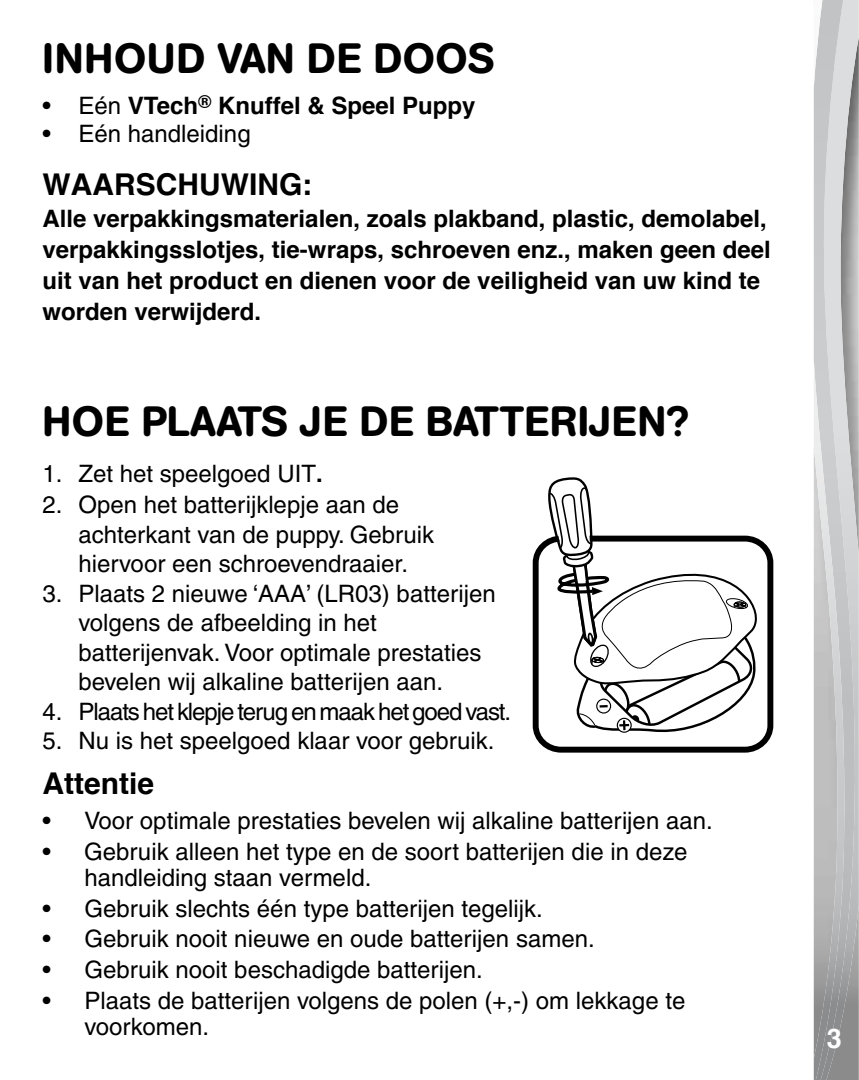
<style>
.page{position:relative;width:859px;height:1080px;background:#fff}
.page>*{position:absolute;margin:0;border:0;box-sizing:border-box;transform-origin:0 0}
.t1{font:500 42px "AG Book Rounded";letter-spacing:.02em;color:#000}
.t2{font:500 33px "Helvetica";color:#fff}
.t3{font:700 30px "Helvetica";color:#000}
.t4{font:700 30px "Helvetica";color:#000}
.t5{font:500 24px/29.4px "Helvetica";color:#000}
.t6{font:700 24px/31.2px "Helvetica";color:#000}
.t7{font:500 24px "Helvetica";letter-spacing:-.045em;color:#000}
.s1{font-weight:500}
.s2{font-weight:700}
.s3{font-weight:700;font-size:27px}
</style>
<div class="page">
<img style="left:857px;top:0;width:1px;height:1080px">
<img style="left:847px;top:0;width:10px;height:1080px">
<img style="left:814px;top:0;width:33px;height:1080px">
<div style="left:533px;top:536px;width:240px;height:217px;border:6px solid #000;border-radius:25px"></div>
<svg style="left:547px;top:477px;width:211px;height:256px"></svg>
<h1 class="t1" style="left:43px;top:33px;width:453px">INHOUD VAN DE DOOS</h1>
<p class="t6" style="left:43px;top:92px;width:434px"><span class="s1">• Eén</span> VTech<sup>®</sup> Knuffel &amp; Speel Puppy</p>
<p class="t5" style="left:43px;top:119px;width:210px">• Eén handleiding</p>
<p class="t3" style="left:43px;top:173px;width:271px">WAARSCHUWING:</p>
<p class="t6" style="left:43px;top:205px;width:730px">Alle verpakkingsmaterialen, zoals plakband, plastic, demolabel, verpakkingsslotjes, tie-wraps, schroeven enz., maken geen deel uit van het product en dienen voor de veiligheid van uw kind te worden verwijderd.</p>
<h1 class="t1" style="left:43px;top:397px;width:648px">HOE PLAATS JE DE BATTERIJEN?</h1>
<p class="t5" style="left:43px;top:461px;width:282px">1. Zet het speelgoed UIT<span class="s2">.</span></p>
<p class="t5" style="left:79px;top:492px;width:357px;text-indent:-36px">2. Open het batterijklepje aan de achterkant van de puppy. Gebruik hiervoor een schroevendraaier.</p>
<p class="t5" style="left:79px;top:581px;width:419px;text-indent:-36px">3. Plaats 2 nieuwe ‘AAA’ (LR03) batterijen volgens de afbeelding in het batterijenvak. Voor optimale prestaties bevelen wij alkaline batterijen aan.</p>
<p class="t7" style="left:43px;top:702px;width:470px">4. Plaats het klepje terug en maak het goed vast.</p>
<p class="t5" style="left:43px;top:729px;width:453px">5. Nu is het speelgoed klaar voor gebruik.</p>
<p class="t4" style="left:43px;top:772px;width:113px">Attentie</p>
<p class="t5" style="left:43px;top:805px;width:672px;line-height:30.6px">• Voor optimale prestaties bevelen wij alkaline batterijen aan. •</p>
<p class="t5" style="left:84px;top:838px;width:605px;line-height:26.4px">Gebruik alleen het type en de soort batterijen die in deze handleiding staan vermeld.</p>
<p class="t5" style="left:43px;top:893px;width:502px">• Gebruik slechts één type batterijen tegelijk.</p>
<p class="t5" style="left:43px;top:924px;width:554px">• Gebruik nooit nieuwe en oude batterijen samen.</p>
<p class="t5" style="left:43px;top:955px;width:442px">• Gebruik nooit beschadigde batterijen.</p>
<p class="t5" style="left:85px;top:987px;width:602px;line-height:26.4px;text-indent:-42px">• Plaats de batterijen volgens de polen (+,-) om lekkage te voorkomen.</p>
<h2 class="t2" style="left:818px;top:1027px;width:25px">3<span class="s3">3</span></h2>
</div>
